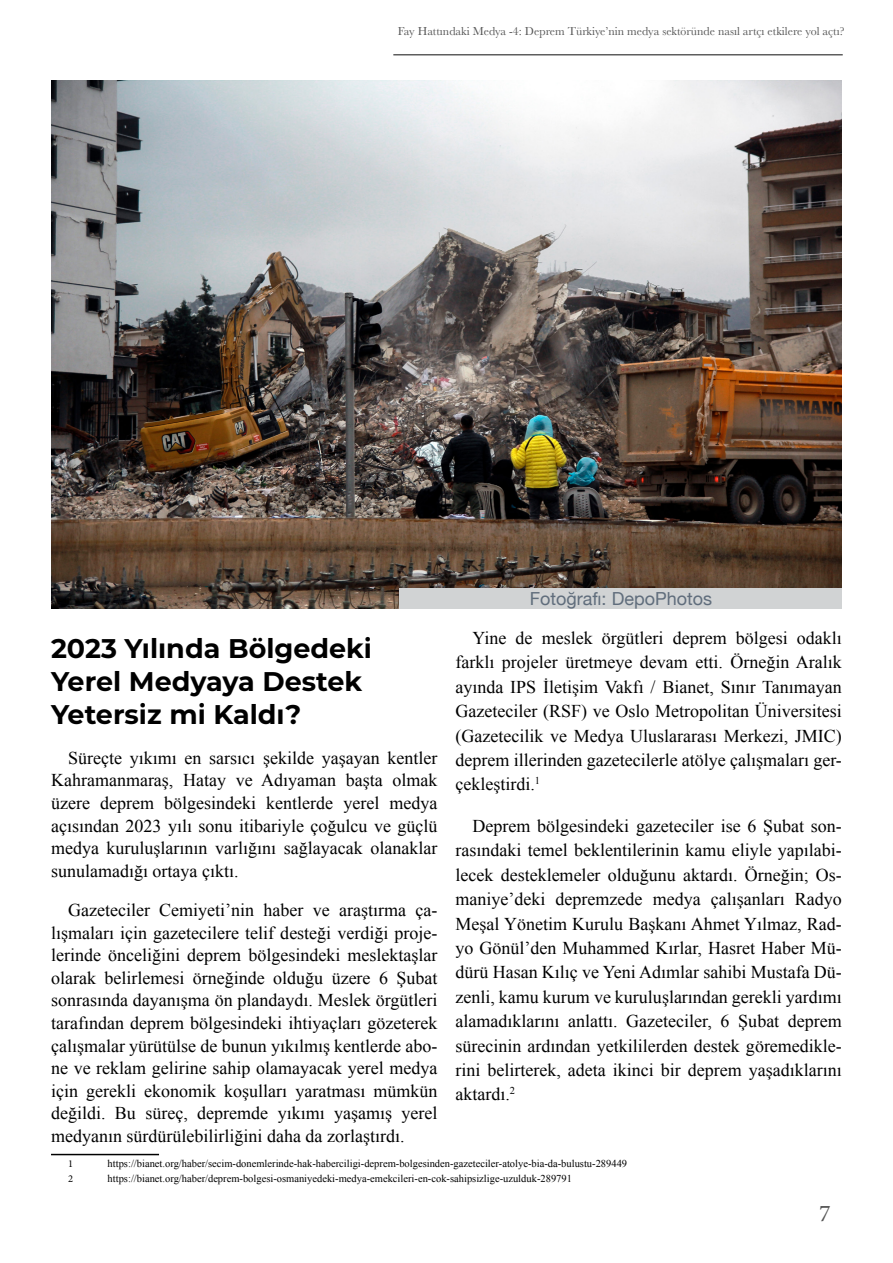
<style>
.page{position:relative;width:893px;height:1263px;background:#fff}
.page>*{position:absolute;margin:0;border:0;box-sizing:border-box;transform-origin:0 0}
.t1{font:700 27px/33.3px "Montserrat";color:#000}
.t2{font:24px "Minion Pro";color:#545454}
.t3{font:18px/24.5px "Times New Roman";color:#000;text-align:justify}
.t4{font:18px "Helvetica Neue";color:#606d7c}
.t5{font:12px "Baskerville";color:#545454}
.t6{font:10.5px "Times New Roman";color:#000}
.t7{font:10.5px "Minion Pro";color:#000}
</style>
<div class="page">
<hr style="left:393px;top:54px;width:450px;height:2px;background:#5e5e5e">
<hr style="left:51px;top:1154px;width:108px;height:1px;background:#000">
<img style="left:51px;top:81px;width:791px;height:527px">
<div style="left:400px;top:588px;width:442px;height:21px;background:#d1d3d4"></div>
<p class="t5" style="left:398px;top:24px;width:448px">Fay Hattındaki Medya -4: Deprem Türkiye’nin medya sektöründe nasıl artçı etkilere yol açtı?</p>
<p class="t4" style="left:530px;top:586px;width:184px">Fotoğrafı: DepoPhotos</p>
<p class="t3" style="left:455px;top:625px;width:388px;text-indent:17px">Yine de meslek örgütleri deprem bölgesi odaklı farklı projeler üretmeye devam etti. Örneğin Aralık ayında IPS İletişim Vakfı / Bianet, Sınır Tanımayan Gazeteciler (RSF) ve Oslo Metropolitan Üniversitesi (Gazetecilik ve Medya Uluslararası Merkezi, JMIC) deprem illerinden gazetecilerle atölye çalışmaları ger&shy;çekleştirdi.<sup>1</sup></p>
<p class="t3" style="left:455px;top:813px;width:388px;text-indent:17px">Deprem bölgesindeki gazeteciler ise 6 Şubat son&shy;rasındaki temel beklentilerinin kamu eliyle yapılabi&shy;lecek desteklemeler olduğunu aktardı. Örneğin; Os&shy;maniye’deki depremzede medya çalışanları Radyo Meşal Yönetim Kurulu Başkanı Ahmet Yılmaz, Rad&shy;yo Gönül’den Muhammed Kırlar, Hasret Haber Mü&shy;dürü Hasan Kılıç ve Yeni Adımlar sahibi Mustafa Dü&shy;zenli, kamu kurum ve kuruluşlarından gerekli yardımı alamadıklarını anlattı. Gazeteciler, 6 Şubat deprem sürecinin ardından yetkililerden destek göremedikle&shy;rini belirterek, adeta ikinci bir deprem yaşadıklarını aktardı.<sup>2</sup></p>
<h1 class="t1" style="left:51px;top:630px;width:323px">2023 Yılında Bölgedeki<br>Yerel Medyaya Destek<br>Yetersiz mi Kaldı?</h1>
<p class="t3" style="left:51px;top:746px;width:388px;line-height:22.5px;text-indent:17px">Süreçte yıkımı en sarsıcı şekilde yaşayan kentler Kahramanmaraş, Hatay ve Adıyaman başta olmak üzere deprem bölgesindeki kentlerde yerel medya açısından 2023 yılı sonu itibariyle çoğulcu ve güçlü medya kuruluşlarının varlığını sağlayacak olanaklar sunulamadığı ortaya çıktı.</p>
<p class="t3" style="left:51px;top:899px;width:388px;line-height:22.5px;text-indent:17px">Gazeteciler Cemiyeti’nin haber ve araştırma ça&shy;lışmaları için gazetecilere telif desteği verdiği proje&shy;lerinde önceliğini deprem bölgesindeki meslektaşlar olarak belirlemesi örneğinde olduğu üzere 6 Şubat sonrasında dayanışma ön plandaydı. Meslek örgütleri tarafından deprem bölgesindeki ihtiyaçları gözeterek çalışmalar yürütülse de bunun yıkılmış kentlerde abo&shy;ne ve reklam gelirine sahip olamayacak yerel medya için gerekli ekonomik koşulları yaratması mümkün değildi. Bu süreç, depremde yıkımı yaşamış yerel medyanın sürdürülebilirliğini daha da zorlaştırdı.</p>
<p class="t7" style="left:68px;top:1157px;width:7px">1</p>
<p class="t6" style="left:108px;top:1157px;width:521px">https://bianet.org/haber/secim-donemlerinde-hak-haberciligi-deprem-bolgesinden-gazeteciler-atolye-bia-da-bulustu-289449</p>
<p class="t7" style="left:68px;top:1172px;width:7px">2</p>
<p class="t6" style="left:108px;top:1171px;width:466px">https://bianet.org/haber/deprem-bolgesi-osmaniyedeki-medya-emekcileri-en-cok-sahipsizlige-uzulduk-289791</p>
<h2 class="t2" style="left:819px;top:1197px;width:13px">7</h2>
</div>
